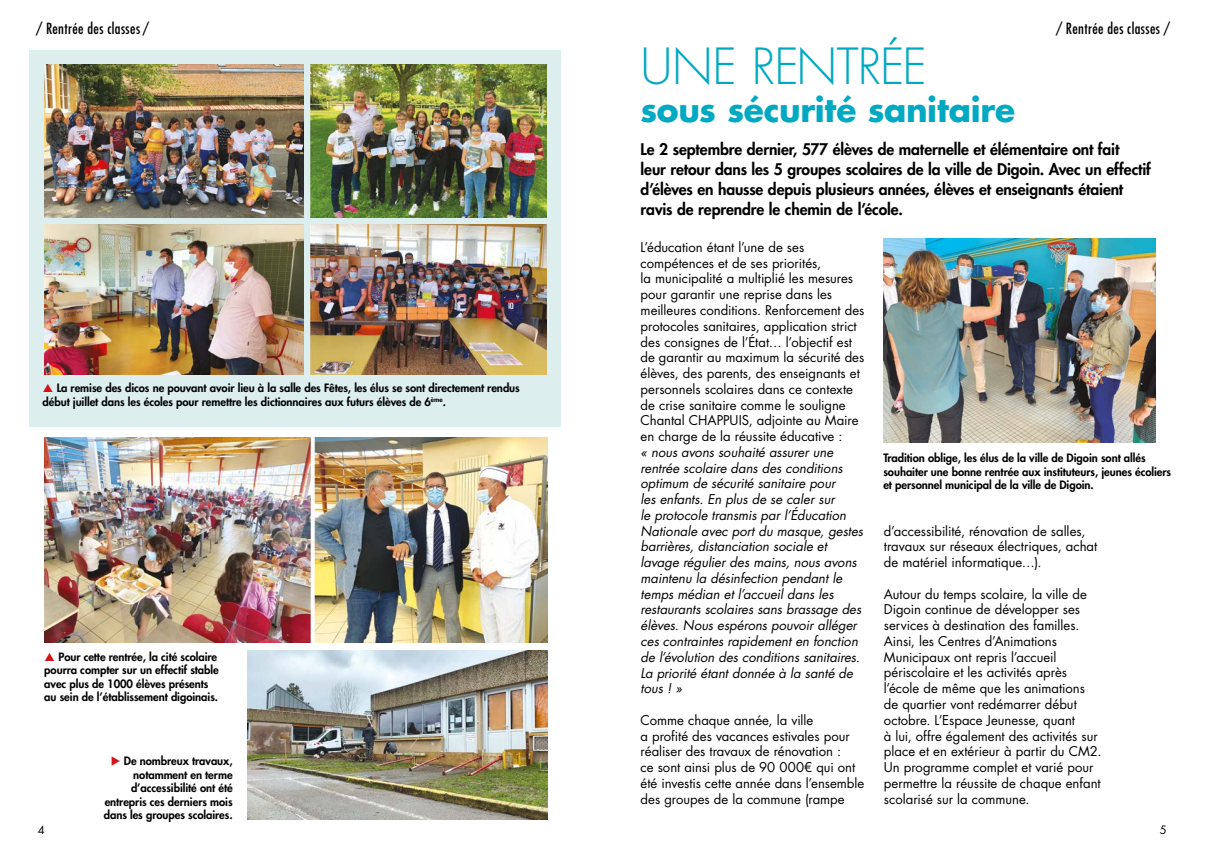
<style>
.page{position:relative;width:1205px;height:851px;background:#fff}
.page>*{position:absolute;margin:0;border:0;box-sizing:border-box;transform-origin:0 0}
.t1{font:300 48.5px "Futura Std";letter-spacing:-.02em;color:#00a9c2}
.t2{font:700 32.75px "Futura Std";letter-spacing:-.01em;color:#00a9c2}
.t3{font:800 15.62px/20px "Futura Std";letter-spacing:-.005em;color:#000}
.t4{font:condensed 15px "Futura Std";letter-spacing:.025em;color:#000}
.t5{font:13.12px/15.8px "Futura Std";color:#000}
.t6{font:italic 13.12px/15.8px "Futura Std";color:#000}
.t7{font:800 11.25px/13.5px "Futura Std";letter-spacing:-.005em;color:#000}
.t8{font:11.25px "Futura Std";color:#000}
.s1{color:#d51317}
</style>
<div class="page">
<div style="left:29px;top:50px;width:532px;height:376px;background:#dceeee"></div>
<img style="left:44px;top:65px;width:502px;height:309px">
<img style="left:883px;top:238px;width:272px;height:204px">
<img style="left:247px;top:650px;width:300px;height:169px">
<img style="left:44px;top:438px;width:503px;height:204px">
<div style="left:44px;top:218px;width:507px;height:5px;background:#dceeee"></div>
<div style="left:305px;top:60px;width:5px;height:316px;background:#dceeee"></div>
<p class="t4" style="left:36px;top:19px;width:114px">/ Rentrée des classes /</p>
<p class="t7" style="left:43px;top:381px;width:479px;text-indent:14px">La remise des dicos ne pouvant avoir lieu à la salle des Fêtes, les élus se sont directement rendus début juillet dans les écoles pour remettre les dictionnaires aux futurs élèves de 6<sup>ème</sup>.</p>
<p class="t7" style="left:44px;top:649px;width:176px;text-indent:14px">Pour cette rentrée, la cité scolaire pourra compter sur un effectif stable avec plus de 1000 élèves présents au sein de l’établissement digoinais.</p>
<p class="t7" style="left:104px;top:754px;width:130px;text-align:right"><span class="s1">◆</span> De nombreux travaux, notamment en terme d’accessibilité ont été entrepris ces derniers mois dans les groupes scolaires.</p>
<h1 class="t1" style="left:640px;top:37px;width:288px">UNE RENTRÉE</h1>
<h2 class="t2" style="left:640px;top:88px;width:376px">sous sécurité sanitaire</h2>
<p class="t4" style="left:1056px;top:19px;width:115px">/ Rentrée des classes /</p>
<p class="t3" style="left:640px;top:139px;width:512px">Le 2 septembre dernier, 577 élèves de maternelle et élémentaire ont fait<br>leur retour dans les 5 groupes scolaires de la ville de Digoin. Avec un effectif d’élèves en hausse depuis plusieurs années, élèves et enseignants étaient ravis de reprendre le chemin de l’école.</p>
<p class="t5" style="left:640px;top:239px;width:225px">L’éducation étant l’une de ses compétences et de ses priorités,<br>la municipalité a multiplié les mesures pour garantir une reprise dans les meilleures conditions. Renforcement des protocoles sanitaires, application strict des consignes de l’État… l’objectif est de garantir au maximum la sécurité des élèves, des parents, des enseignants et personnels scolaires dans ce contexte de crise sanitaire comme le souligne Chantal CHAPPUIS, adjointe au Maire en charge de la réussite éducative :</p>
<p class="t6" style="left:640px;top:444px;width:224px">« nous avons souhaité assurer une rentrée scolaire dans des conditions optimum de sécurité sanitaire pour<br>les enfants. En plus de se caler sur<br>le protocole transmis par l’Éducation Nationale avec port du masque, gestes barrières, distanciation sociale et lavage régulier des mains, nous avons maintenu la désinfection pendant le temps médian et l’accueil dans les restaurants scolaires sans brassage des élèves. Nous espérons pouvoir alléger ces contraintes rapidement en fonction de l’évolution des conditions sanitaires.<br>La priorité étant donnée à la santé de tous ! »</p>
<p class="t5" style="left:640px;top:712px;width:225px">Comme chaque année, la ville<br>a profité des vacances estivales pour réaliser des travaux de rénovation :<br>ce sont ainsi plus de 90 000€ qui ont été investis cette année dans l’ensemble des groupes de la commune (rampe</p>
<p class="t7" style="left:883px;top:451px;width:289px">Tradition oblige, les élus de la ville de Digoin sont allés souhaiter une bonne rentrée aux instituteurs, jeunes écoliers et personnel municipal de la ville de Digoin.</p>
<p class="t5" style="left:884px;top:523px;width:215px">d’accessibilité, rénovation de salles, travaux sur réseaux électriques, achat de matériel informatique…).</p>
<p class="t5" style="left:884px;top:586px;width:219px">Autour du temps scolaire, la ville de Digoin continue de développer ses services à destination des familles.<br>Ainsi, les Centres d’Animations Municipaux ont repris l’accueil périscolaire et les activités après l’école de même que les animations de quartier vont redémarrer début octobre. L’Espace Jeunesse, quant<br>à lui, offre également des activités sur place et en extérieur à partir du CM2.<br>Un programme complet et varié pour permettre la réussite de chaque enfant scolarisé sur la commune.</p>
<p class="t8" style="left:38px;top:822px;width:8px">4</p>
<p class="t8" style="left:1160px;top:822px;width:8px">5</p>
</div>
